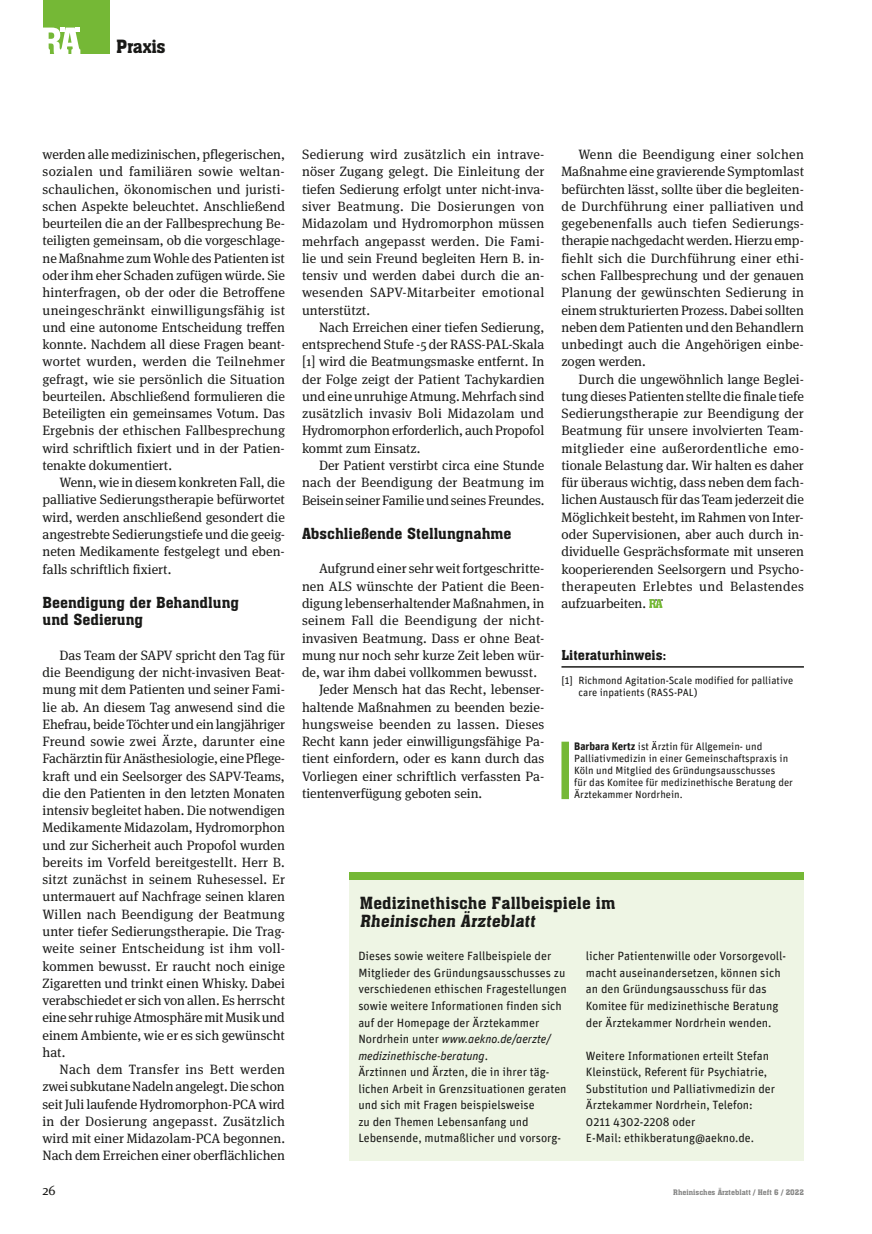
<style>
.page{position:relative;width:872px;height:1234px;background:#fff}
.page>*{position:absolute;margin:0;border:0;box-sizing:border-box;transform-origin:0 0}
.t1{font:18px "Aachen BT";letter-spacing:-.015em;color:#1a1a18}
.t2{font:16.5px/18px "Aachen BT";letter-spacing:.01em;color:#1a1a18}
.t3{font:15px/17.2px "Aachen BT";color:#1a1a18}
.t4{font:13.5px/17.2px "Meta Serif OT";color:#1a1a18;text-align:justify}
.t5{font:13.5px "Meta Serif OT";letter-spacing:.02em;color:#1a1a18}
.t6{font:13.5px "Aachen BT";color:#1a1a18}
.t7{font:12px/16.5px "Unit";color:#1a1a18}
.t8{font:10.5px/12px "Unit";color:#1a1a18}
.t9{font:7.5px "Aachen BT";color:#878786}
.s1{font-weight:700;font-size:10.95px}
.s2{font-style:italic}
</style>
<div class="page">
<div style="left:43px;top:0;width:66px;height:54px;background:#75b836"></div>
<svg style="left:43px;top:28px;width:37px;height:26px"></svg>
<hr style="left:561px;top:666px;width:243px;height:1px;background:#1a1a18">
<svg style="left:649px;top:599px;width:13px;height:9px"></svg>
<div style="left:350px;top:871px;width:454px;height:9px;background:#75b836"></div>
<div style="left:350px;top:880px;width:454px;height:280px;background:#eef5e4"></div>
<div style="left:561px;top:741px;width:8px;height:58px;background:#75b836"></div>
<h1 class="t1" style="left:116px;top:35px;width:51px">Praxis</h1>
<p class="t4" style="left:43px;top:146px;width:244px">werden alle medizinischen, pflegerischen, sozialen und familiären sowie weltan&shy;schaulichen, ökonomischen und juristi&shy;schen Aspekte beleuchtet. Anschließend beurteilen die an der Fallbesprechung Be&shy;teiligten gemeinsam, ob die vorgeschlage&shy;ne Maßnahme zum Wohle des Patienten ist oder ihm eher Schaden zufügen würde. Sie hinterfragen, ob der oder die Betroffene uneingeschränkt einwilligungsfähig ist und eine autonome Entscheidung treffen konnte. Nachdem all diese Fragen beant&shy;wortet wurden, werden die Teilnehmer gefragt, wie sie persönlich die Situation beurteilen. Abschließend formulieren die Beteiligten ein gemeinsames Votum. Das Ergebnis der ethischen Fallbesprechung wird schriftlich fixiert und in der Patien&shy;tenakte dokumentiert.</p>
<p class="t4" style="left:43px;top:473px;width:244px;text-indent:17px">Wenn, wie in diesem konkreten Fall, die palliative Sedierungstherapie befürwortet wird, werden anschließend gesondert die angestrebte Sedierungstiefe und die geeig&shy;neten Medikamente festgelegt und eben&shy;falls schriftlich fixiert.</p>
<p class="t3" style="left:43px;top:593px;width:198px">Beendigung der Behandlung und Sedierung</p>
<p class="t4" style="left:43px;top:646px;width:244px;text-indent:17px">Das Team der SAPV spricht den Tag für die Beendigung der nicht-invasiven Beat&shy;mung mit dem Patienten und seiner Fami&shy;lie ab. An diesem Tag anwesend sind die Ehefrau, beide Töchter und ein langjähriger Freund sowie zwei Ärzte, darunter eine Fachärztin für Anästhesiologie, eine Pflege&shy;kraft und ein Seelsorger des SAPV-Teams, die den Patienten in den letzten Monaten intensiv begleitet haben. Die notwendigen Medikamente Midazolam, Hydromorphon und zur Sicherheit auch Propofol wurden bereits im Vorfeld bereitgestellt. Herr B. sitzt zunächst in seinem Ruhesessel. Er untermauert auf Nachfrage seinen klaren Willen nach Beendigung der Beatmung unter tiefer Sedierungstherapie. Die Trag&shy;weite seiner Entscheidung ist ihm voll&shy;kommen bewusst. Er raucht noch einige Zigaretten und trinkt einen Whisky. Dabei verabschiedet er sich von allen. Es herrscht eine sehr ruhige Atmosphäre mit Musik und einem Ambiente, wie er es sich gewünscht hat.</p>
<p class="t4" style="left:43px;top:1060px;width:244px;text-indent:17px">Nach dem Transfer ins Bett werden zwei subkutane Nadeln angelegt. Die schon seit Juli laufende Hydromorphon-PCA wird in der Dosierung angepasst. Zusätzlich wird mit einer Midazolam-PCA begonnen.<br>Nach dem Erreichen einer oberflächlichen</p>
<p class="t4" style="left:302px;top:146px;width:244px">Sedierung wird zusätzlich ein intrave&shy;nöser Zugang gelegt. Die Einleitung der tiefen Sedierung erfolgt unter nicht-inva&shy;siver Beatmung. Die Dosierungen von Midazolam und Hydromorphon müssen mehrfach angepasst werden. Die Fami&shy;lie und sein Freund begleiten Hern B. in&shy;tensiv und werden dabei durch die an&shy;wesenden SAPV-Mitarbeiter emotional unterstützt.</p>
<p class="t4" style="left:302px;top:318px;width:244px;text-indent:17px">Nach Erreichen einer tiefen Sedierung, entsprechend Stufe -5 der RASS-PAL-Skala [1] wird die Beatmungsmaske entfernt. In der Folge zeigt der Patient Tachykardien und eine unruhige Atmung. Mehrfach sind zusätzlich invasiv Boli Midazolam und Hydromorphon erforderlich, auch Propofol kommt zum Einsatz.</p>
<p class="t4" style="left:302px;top:456px;width:244px;text-indent:17px">Der Patient verstirbt circa eine Stunde nach der Beendigung der Beatmung im Beisein seiner Familie und seines Freundes.</p>
<p class="t3" style="left:302px;top:524px;width:211px">Abschließende Stellungnahme</p>
<p class="t4" style="left:319px;top:560px;width:227px">Aufgrund einer sehr weit fortgeschritte-</p>
<p class="t4" style="left:302px;top:577px;width:242px">nen ALS wünschte der Patient die Been-</p>
<p class="t4" style="left:302px;top:594px;width:244px">digung lebenserhaltender Maßnahmen, in</p>
<p class="t5" style="left:302px;top:612px;width:244px">seinem Fall die Beendigung der nicht-</p>
<p class="t4" style="left:302px;top:629px;width:244px">invasiven Beatmung. Dass er ohne Beat-</p>
<p class="t4" style="left:302px;top:646px;width:244px">mung nur noch sehr kurze Zeit leben wür-</p>
<p class="t4" style="left:302px;top:663px;width:236px">de, war ihm dabei vollkommen bewusst.</p>
<p class="t4" style="left:319px;top:680px;width:227px">Jeder Mensch hat das Recht, lebenser-</p>
<p class="t4" style="left:302px;top:698px;width:244px">haltende Maßnahmen zu beenden bezie-</p>
<p class="t5" style="left:302px;top:715px;width:244px">hungsweise beenden zu lassen. Dieses</p>
<p class="t4" style="left:302px;top:732px;width:242px">Recht kann jeder einwilligungsfähige Pa-</p>
<p class="t4" style="left:302px;top:749px;width:244px">tient einfordern, oder es kann durch das</p>
<p class="t4" style="left:302px;top:767px;width:242px">Vorliegen einer schriftlich verfassten Pa-</p>
<p class="t4" style="left:302px;top:784px;width:182px">tientenverfügung geboten sein.</p>
<p class="t4" style="left:561px;top:146px;width:244px;text-align:left;text-indent:17px">Wenn die Beendigung einer solchen Maßnahme eine gravierende Symptomlast befürchten lässt, sollte über die begleiten&shy;de Durchführung einer palliativen und gegebenenfalls auch tiefen Sedierungs&shy;therapie nachgedacht werden. Hierzu emp&shy;fiehlt sich die Durchführung einer ethi&shy;schen Fallbesprechung und der genauen Planung der gewünschten Sedierung in einem strukturierten Prozess. Dabei sollten neben dem Patienten und den Behandlern unbedingt auch die Angehörigen einbe&shy;zogen werden.</p>
<p class="t4" style="left:561px;top:370px;width:244px;text-align:left;text-indent:17px">Durch die ungewöhnlich lange Beglei&shy;tung dieses Patienten stellte die finale tiefe Sedierungstherapie zur Beendigung der Beatmung für unsere involvierten Team&shy;mitglieder eine außerordentliche emo&shy;tionale Belastung dar. Wir halten es daher für überaus wichtig, dass neben dem fach&shy;lichen Austausch für das Team jederzeit die Möglichkeit besteht, im Rahmen von Inter&shy;oder Supervisionen, aber auch durch in&shy;dividuelle Gesprächsformate mit unseren kooperierenden Seelsorgern und Psycho&shy;therapeuten Erlebtes und Belastendes aufzuarbeiten.</p>
<p class="t6" style="left:561px;top:646px;width:107px">Literaturhinweis:</p>
<p class="t8" style="left:578px;top:673px;width:216px;text-indent:-17px">[1] Richmond Agitation-Scale modified for palliative care inpatients (RASS-PAL)</p>
<p class="t8" style="left:574px;top:739px;width:220px"><span class="s1">Barbara Kertz</span> ist Ärztin für Allgemein- und Palliativmedizin in einer Gemeinschaftspraxis in Köln und Mitglied des Gründungsausschusses<br>für das Komitee für medizinethische Beratung der Ärztekammer Nordrhein.</p>
<p class="t2" style="left:360px;top:893px;width:257px">Medizinethische Fallbeispiele im<br>Rheinischen Ärzteblatt</p>
<p class="t7" style="left:358px;top:947px;width:210px">Dieses sowie weitere Fallbeispiele der Mitglieder des Gründungsausschusses zu verschiedenen ethischen Fragestellungen sowie weitere Informationen finden sich auf der Homepage der Ärztekammer Nordrhein unter <span class="s2">www.aekno.de/aerzte/ medizinethische-beratung</span>.<br>Ärztinnen und Ärzten, die in ihrer täg&shy;lichen Arbeit in Grenzsituationen geraten und sich mit Fragen beispielsweise<br>zu den Themen Lebensanfang und Lebensende, mutmaßlicher und vorsorg-</p>
<p class="t7" style="left:586px;top:947px;width:202px">licher Patientenwille oder Vorsorgevoll&shy;macht auseinandersetzen, können sich an den Gründungsausschuss für das Komitee für medizinethische Beratung der Ärztekammer Nordrhein wenden.</p>
<p class="t7" style="left:586px;top:1046px;width:191px">Weitere Informationen erteilt Stefan Kleinstück, Referent für Psychiatrie, Substitution und Palliativmedizin der Ärztekammer Nordrhein, Telefon:<br>0211 4302-2208 oder<br>E-Mail: ethikberatung@aekno.de.</p>
<p class="t4" style="left:43px;top:1181px;width:15px">26</p>
<p class="t9" style="left:673px;top:1187px;width:132px">Rheinisches Ärzteblatt / Heft 6 / 2022</p>
</div>
